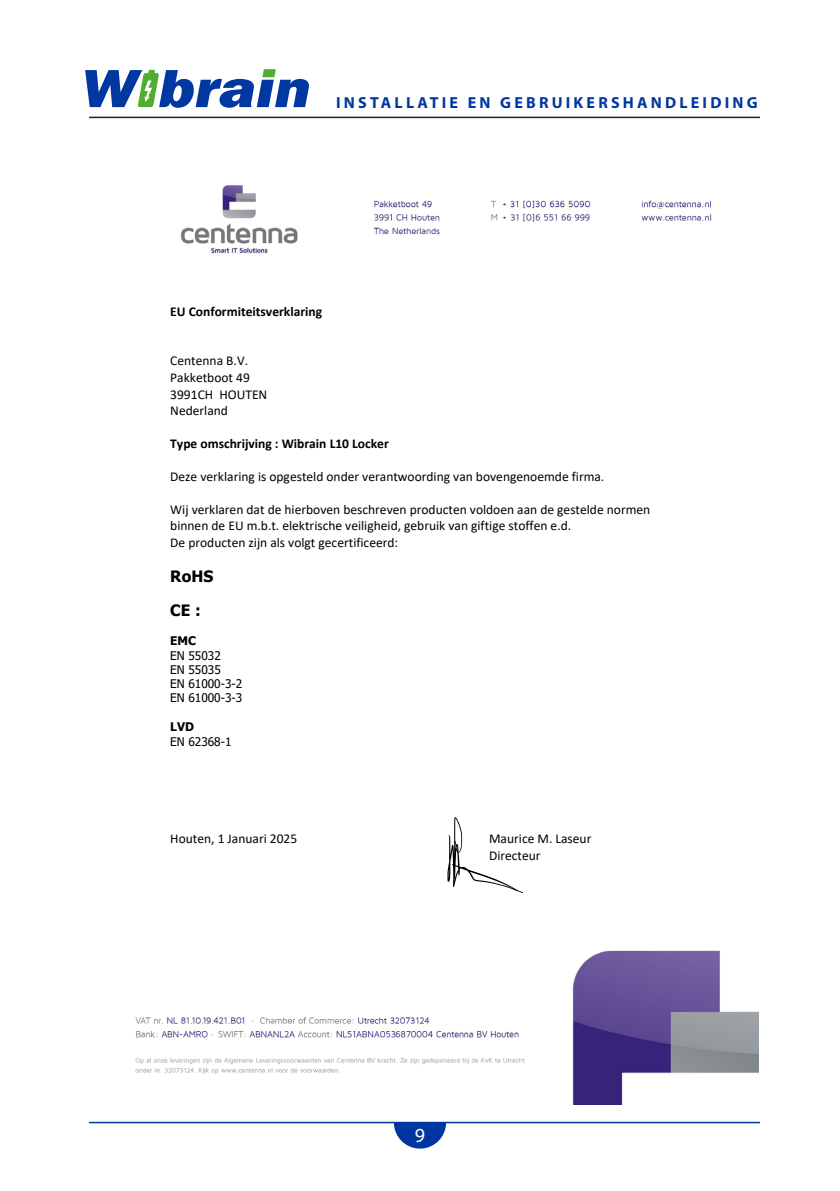
<style>
.page{position:relative;width:840px;height:1191px;background:#fff}
.page>*{position:absolute;margin:0;border:0;box-sizing:border-box;transform-origin:0 0}
.t1{font:20px "Myriad Pro";color:#fff}
.t2{font:700 16px "Myriad Pro";letter-spacing:.2em;color:#0036a0}
.t3{font:700 15.6px/33.4px "Tahoma";letter-spacing:.005em;color:#000}
.t4{font:13.4px/16.6px "Calibri";color:#000}
.t5{font:700 13.4px "Calibri";color:#000}
.t6{font:11.8px/14.2px "Tahoma";letter-spacing:-.005em;color:#000}
.s1{font-weight:700}
</style>
<div class="page">
<img style="left:135px;top:185px;width:623px;height:919px">
<svg style="left:447px;top:817px;width:76px;height:76px"></svg>
<svg style="left:393px;top:1123px;width:53px;height:25px"></svg>
<svg style="left:85px;top:69px;width:224px;height:39px"></svg>
<hr style="left:89px;top:117px;width:670px;height:1px;background:#231f20">
<hr style="left:89px;top:1121px;width:670px;height:2px;background:#0036a0">
<p class="t2" style="left:336px;top:92px;width:423px">INSTALLATIE EN GEBRUIKERSHANDLEIDING</p>
<p class="t5" style="left:170px;top:302px;width:153px">EU Conformiteitsverklaring</p>
<p class="t4" style="left:170px;top:352px;width:98px">Centenna B.V.<br>Pakketboot 49<br>3991CH HOUTEN<br>Nederland</p>
<p class="t5" style="left:170px;top:434px;width:220px">Type omschrijving : Wibrain L10 Locker</p>
<p class="t4" style="left:170px;top:468px;width:435px">Deze verklaring is opgesteld onder verantwoording van bovengenoemde firma.</p>
<p class="t4" style="left:170px;top:501px;width:481px">Wij verklaren dat de hierboven beschreven producten voldoen aan de gestelde normen binnen de EU m.b.t. elektrische veiligheid, gebruik van giftige stoffen e.d.<br>De producten zijn als volgt gecertificeerd:</p>
<p class="t3" style="left:170px;top:560px;width:45px">RoHS<br>CE :</p>
<p class="t6" style="left:170px;top:634px;width:73px"><span class="s1">EMC<br></span>EN 55032<br>EN 55035<br>EN 61000-3-2<br>EN 61000-3-3</p>
<p class="t6" style="left:170px;top:720px;width:63px"><span class="s1">LVD<br></span>EN 62368-1</p>
<p class="t4" style="left:170px;top:830px;width:128px">Houten, 1 Januari 2025</p>
<p class="t4" style="left:489px;top:830px;width:104px">Maurice M. Laseur<br>Directeur</p>
<h1 class="t1" style="left:414px;top:1122px;width:12px">9</h1>
</div>
